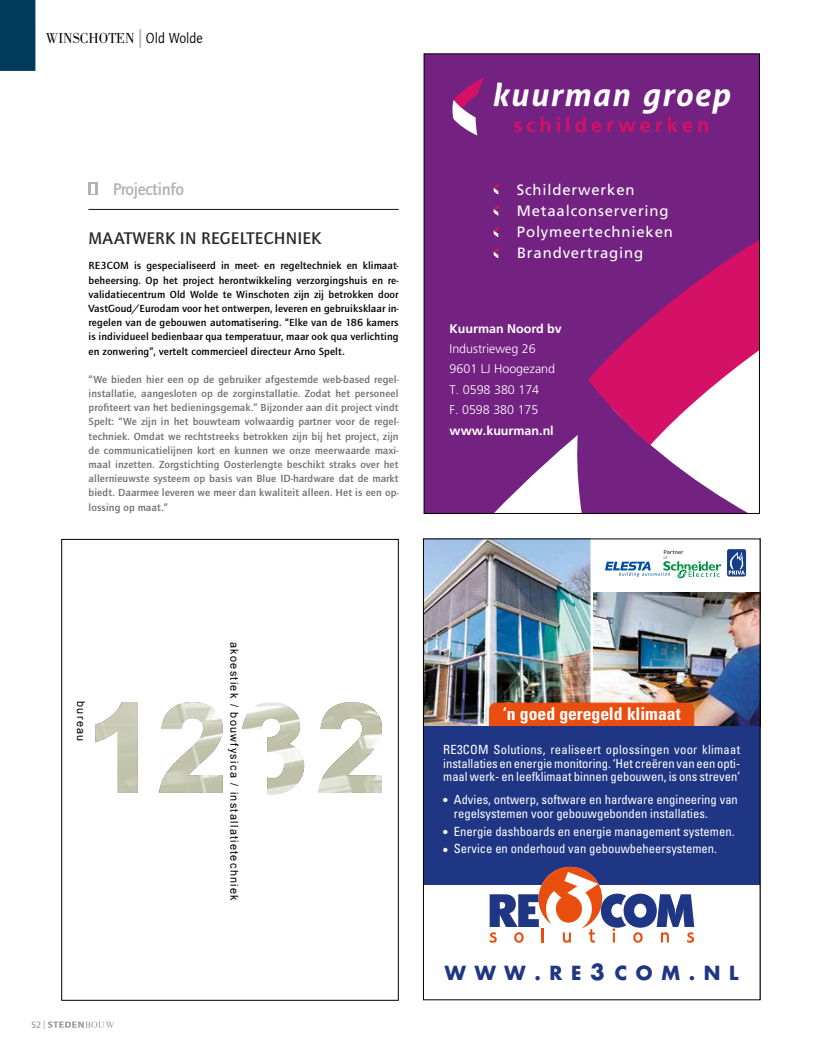
<style>
.page{position:relative;width:815px;height:1053px;background:#fff}
.page>*{position:absolute;margin:0;border:0;box-sizing:border-box;transform-origin:0 0}
.t1{font:italic 700 31.75px "Aller";letter-spacing:.04em;color:#fff}
.t2{font:700 20.12px "Frutiger LT";letter-spacing:.195em;color:#d51067}
.t3{font:700 18.88px "Futura";letter-spacing:.46em;color:#1f3685}
.t4{font:700 condensed 17.62px "Univers";color:#fff}
.t5{font:500 17.5px "Quay Sans ITC Std";letter-spacing:.01em;color:#282827}
.t6{font:500 17.5px "Quay Sans ITC Std";letter-spacing:-.02em;color:#b3b2b2}
.t7{font:15px "Bodoni Std";color:#000;scale:.95 1}
.t8{font:14.88px/21.2px "Frutiger LT";letter-spacing:.055em;color:#fff}
.t9{font:condensed 12.62px/13.9px "Univers";color:#fff;text-align:justify}
.t10{font:300 12.5px/20.2px "Frutiger LT";color:#fff}
.t11{font:700 12.5px "Frutiger LT";color:#fff}
.t12{font:11px "Arial";letter-spacing:.12em;color:#000}
.t13{font:500 10.62px/14.1px "Quay Sans ITC Std";letter-spacing:.01em;color:#706f6f;text-align:justify;scale:1.05 1}
.t14{font:500 10.62px/14.1px "Quay Sans ITC Std";letter-spacing:.01em;color:#000;text-align:justify;scale:1.05 1}
.t15{font:500 9.38px "Quay Sans";color:#9d9d9c}
.s1{font-family:"Quay Sans ITC Std";font-size:18.75px;color:#9d9d9c}
.s2{font-family:"Quay Sans ITC Std"}
.s3{font-family:"Quay Sans ITC Std";font-weight:400;font-size:8.75px;color:#89a4b6}
.s4{font-size:13.88px}
.s5{font-size:21.5px}
</style>
<div class="page">
<div style="left:0;top:0;width:35px;height:71px;background:#003a5d"></div>
<svg style="left:48px;top:1021px;width:66px;height:6px"></svg>
<div style="left:61px;top:539px;width:338px;height:461px;border:1px solid #000"></div>
<img style="left:95px;top:702px;width:287px;height:92px">
<div style="left:424px;top:54px;width:335px;height:459px;background:#732282"></div>
<svg style="left:496px;top:438px;width:262px;height:73px;fill:#fff"></svg>
<svg style="left:452px;top:77px;width:32px;height:58px"></svg>
<svg style="left:493px;top:183px;width:7px;height:11px"></svg>
<svg style="left:493px;top:226px;width:7px;height:11px"></svg>
<svg style="left:493px;top:204px;width:7px;height:12px"></svg>
<svg style="left:493px;top:247px;width:7px;height:11px"></svg>
<svg style="left:574px;top:435px;width:177px;height:76px"></svg>
<svg style="left:588px;top:240px;width:170px;height:205px"></svg>
<div style="left:424px;top:53px;width:336px;height:460px;border:1px solid #000"></div>
<img style="left:425px;top:540px;width:333px;height:403px">
<div style="left:423px;top:538px;width:337px;height:462px;border:1px solid #000"></div>
<hr style="left:89px;top:209px;width:310px;height:1px;background:#121212">
<svg style="left:89px;top:182px;width:9px;height:13px"></svg>
<svg style="left:92px;top:184px;width:3px;height:10px"></svg>
<h3 class="t7" style="left:46px;top:29px;width:167px">WINSCHOTEN <span class="s1">|</span> <span class="s2">Old Wolde</span></h3>
<h3 class="t6" style="left:113px;top:179px;width:73px">Projectinfo</h3>
<h3 class="t5" style="left:89px;top:227px;width:234px">MAATWERK IN REGELTECHNIEK</h3>
<p class="t14" style="left:89px;top:259px;width:297px">RE3COM is gespecialiseerd in meet- en regeltechniek en klimaat&shy;beheersing. Op het project herontwikkeling verzorgingshuis en re&shy;validatiecentrum Old Wolde te Winschoten zijn zij betrokken door VastGoud/Eurodam voor het ontwerpen, leveren en gebruiksklaar in&shy;regelen van de gebouwen automatisering. “Elke van de 186 kamers is individueel bedienbaar qua temperatuur, maar ook qua verlichting en zonwering”, vertelt commercieel directeur Arno Spelt.</p>
<p class="t13" style="left:89px;top:372px;width:297px">“We bieden hier een op de gebruiker afgestemde web-based regel&shy;installatie, aangesloten op de zorginstallatie. Zodat het personeel profiteert van het bedieningsgemak.” Bijzonder aan dit project vindt Spelt: “We zijn in het bouwteam volwaardig partner voor de regel&shy;techniek. Omdat we rechtstreeks betrokken zijn bij het project, zijn de communicatielijnen kort en kunnen we onze meerwaarde maxi&shy;maal inzetten. Zorgstichting Oosterlengte beschikt straks over het allernieuwste systeem op basis van Blue ID-hardware dat de markt biedt. Daarmee leveren we meer dan kwaliteit alleen. Het is een op&shy;lossing op maat.”</p>
<h1 class="t1" style="left:492px;top:75px;width:240px">kuurman groep</h1>
<h2 class="t2" style="left:514px;top:113px;width:197px">schilderwerken</h2>
<h3 class="t8" style="left:517px;top:179px;width:158px">Schilderwerken<br>Metaalconservering<br>Polymeertechnieken<br>Brandvertraging</h3>
<p class="t11" style="left:450px;top:321px;width:114px">Kuurman Noord bv</p>
<p class="t10" style="left:450px;top:339px;width:107px">Industrieweg 26<br>9601 LJ Hoogezand<br>T. 0598 380 174<br>F. 0598 380 175</p>
<p class="t11" style="left:450px;top:423px;width:106px">www.kuurman.nl</p>
<p class="t12" style="left:87px;top:701px;width:42px;rotate:90deg">bureau</p>
<p class="t15" style="left:31px;top:1019px;width:16px">52<span class="s3">|</span></p>
<p class="t12" style="left:240px;top:642px;width:260px;rotate:90deg">akoestiek / bouwfysica / installatietechniek</p>
<h3 class="t4" style="left:503px;top:703px;width:179px">‘n goed geregeld klimaat</h3>
<p class="t9" style="left:443px;top:741px;width:299px">RE3COM Solutions, realiseert oplossingen voor klimaat installaties en energie monitoring. ‘Het creëren van een opti&shy;maal werk- en leefklimaat binnen gebouwen, is ons streven’</p>
<p class="t9" style="left:454px;top:792px;width:285px;text-indent:-11px"><span class="s4">•</span> Advies, ontwerp, software en hardware engineering van regelsystemen voor gebouwgebonden installaties.</p>
<p class="t9" style="left:443px;top:823px;width:293px"><span class="s4">•</span> Energie dashboards en energie management systemen.</p>
<p class="t9" style="left:443px;top:841px;width:275px"><span class="s4">•</span> Service en onderhoud van gebouwbeheersystemen.</p>
<h3 class="t3" style="left:445px;top:959px;width:295px">WWW.RE<span class="s5">3</span>COM.NL</h3>
</div>
